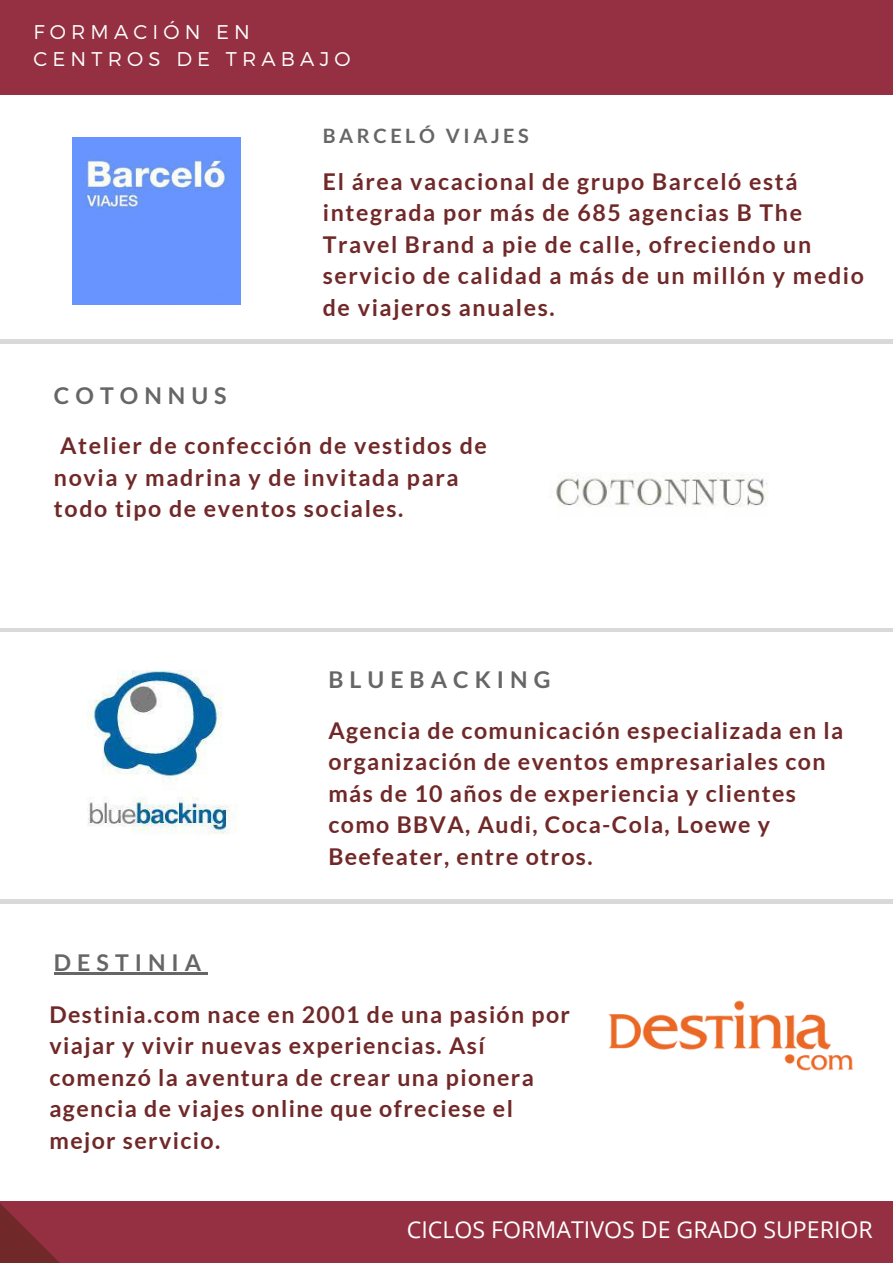
<style>
.page{position:relative;width:893px;height:1264px;background:#fff}
.page>*{position:absolute;margin:0;border:0;box-sizing:border-box;transform-origin:0 0}
.t1{font:700 23.1px/31.5px "Lato";letter-spacing:.06em;color:#702828}
.t2{font:23.1px "Open Sans";color:#fff}
.t3{font:700 23.1px "Lato";letter-spacing:.26em;color:#666}
.t4{font:300 19.8px/27px "Montserrat";letter-spacing:.26em;color:#fff}
.t5{font:700 19.8px "Lato";letter-spacing:.18em;color:#666}
</style>
<div class="page">
<div style="left:0;top:1200px;width:892px;height:62px;background:#953042"></div>
<div style="left:0;top:0;width:892px;height:95px;background:#953042"></div>
<svg style="left:0;top:1200px;width:156px;height:62px"></svg>
<hr style="left:0;top:339px;width:892px;height:4px;background:#d9d9d9">
<hr style="left:0;top:899px;width:892px;height:4px;background:#d9d9d9">
<hr style="left:0;top:628px;width:892px;height:3px;background:#d9d9d9">
<img style="left:73px;top:137px;width:167px;height:168px">
<img style="left:87px;top:670px;width:150px;height:165px">
<img style="left:608px;top:1000px;width:246px;height:71px">
<img style="left:556px;top:472px;width:212px;height:35px">
<hr style="left:54px;top:972px;width:153px;height:3px;background:#666">
<p class="t4" style="left:33px;top:18px;width:318px">FORMACIÓN EN<br>CENTROS DE TRABAJO</p>
<p class="t5" style="left:323px;top:124px;width:207px">BARCELÓ VIAJES</p>
<p class="t3" style="left:54px;top:381px;width:174px">COTONNUS</p>
<p class="t1" style="left:323px;top:165px;width:542px">El área vacacional de grupo Barceló está integrada por más de 685 agencias B The Travel Brand a pie de calle, ofreciendo un servicio de calidad a más de un millón y medio de viajeros anuales.</p>
<p class="t1" style="left:54px;top:429px;width:434px">Atelier de confección de vestidos de novia y madrina y de invitada para todo tipo de eventos sociales.</p>
<p class="t3" style="left:328px;top:665px;width:223px">BLUEBACKING</p>
<p class="t3" style="left:54px;top:947px;width:149px">DESTINIA</p>
<p class="t1" style="left:328px;top:714px;width:516px">Agencia de comunicación especializada en la organización de eventos empresariales con más de 10 años de experiencia y clientes como BBVA, Audi, Coca-Cola, Loewe y Beefeater, entre otros.</p>
<p class="t1" style="left:49px;top:998px;width:522px">Destinia.com nace en 2001 de una pasión por viajar y vivir nuevas experiencias. Así comenzó la aventura de crear una pionera agencia de viajes online que ofreciese el mejor servicio.</p>
<p class="t2" style="left:407px;top:1213px;width:467px">CICLOS FORMATIVOS DE GRADO SUPERIOR</p>
</div>
